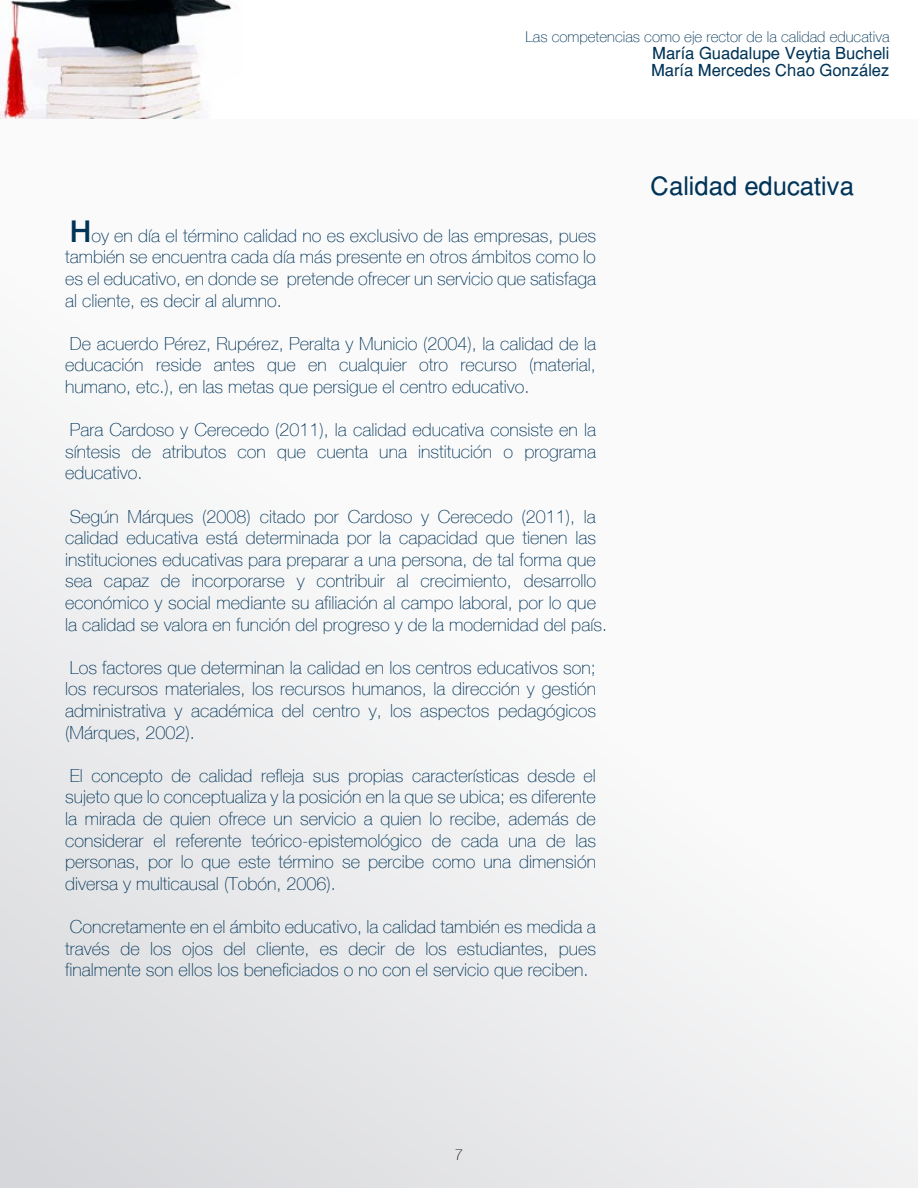
<style>
.page{position:relative;width:918px;height:1188px;background:#fff}
.page>*{position:absolute;margin:0;border:0;box-sizing:border-box;transform-origin:0 0}
.t1{font:25.5px "Helvetica";color:#003458}
.t2{font:100 18px/21.6px "Helve Nue";color:#003458;text-align:justify}
.t3{font:16.5px/16.5px "Helvetica";color:#003458}
.t4{font:100 15px "Helve Nue";color:#003458}
.t5{font:100 15px "Helve Nue";color:#1f1813}
.s1{font-family:"Helvetica 65";font-weight:500;font-size:30px}
</style>
<div class="page">
<div style="left:1px;top:2px;width:917px;height:1186px;background:linear-gradient(to bottom,#fff,#e7e7e9)"></div>
<img style="left:0;top:0;width:918px;height:118px">
<p class="t4" style="left:525px;top:27px;width:366px">Las competencias como eje rector de la calidad educativa</p>
<p class="t3" style="left:651px;top:45px;width:240px">María Guadalupe Veytia Bucheli<br>María Mercedes Chao González</p>
<p class="t2" style="left:65px;top:224px;width:532px"><span class="s1">H</span>oy en día el término calidad no es exclusivo de las empresas, pues también se encuentra cada día más presente en otros ámbitos como lo es el educativo, en donde se pretende ofrecer un servicio que satisfaga al cliente, es decir al alumno.</p>
<p class="t2" style="left:65px;top:332px;width:532px">De acuerdo Pérez, Rupérez, Peralta y Municio (2004), la calidad de la educación reside antes que en cualquier otro recurso (material, humano, etc.), en las metas que persigue el centro educativo.</p>
<p class="t2" style="left:65px;top:419px;width:532px">Para Cardoso y Cerecedo (2011), la calidad educativa consiste en la síntesis de atributos con que cuenta una institución o programa educativo.</p>
<p class="t2" style="left:65px;top:505px;width:543px;text-align:left">Según Márques (2008) citado por Cardoso y Cerecedo (2011), la calidad educativa está determinada por la capacidad que tienen las instituciones educativas para preparar a una persona, de tal forma que sea capaz de incorporarse y contribuir al crecimiento, desarrollo económico y social mediante su afiliación al campo laboral, por lo que la calidad se valora en función del progreso y de la modernidad del país.</p>
<p class="t2" style="left:65px;top:656px;width:532px">Los factores que determinan la calidad en los centros educativos son; los recursos materiales, los recursos humanos, la dirección y gestión administrativa y académica del centro y, los aspectos pedagógicos (Márques, 2002).</p>
<p class="t2" style="left:65px;top:764px;width:532px">El concepto de calidad refleja sus propias características desde el sujeto que lo conceptualiza y la posición en la que se ubica; es diferente la mirada de quien ofrece un servicio a quien lo recibe, además de considerar el referente teórico-epistemológico de cada una de las personas, por lo que este término se percibe como una dimensión diversa y multicausal (Tobón, 2006).</p>
<p class="t2" style="left:65px;top:915px;width:532px">Concretamente en el ámbito educativo, la calidad también es medida a través de los ojos del cliente, es decir de los estudiantes, pues finalmente son ellos los beneficiados o no con el servicio que reciben.</p>
<h1 class="t1" style="left:651px;top:171px;width:205px">Calidad educativa</h1>
<p class="t5" style="left:455px;top:1146px;width:10px">7</p>
</div>
